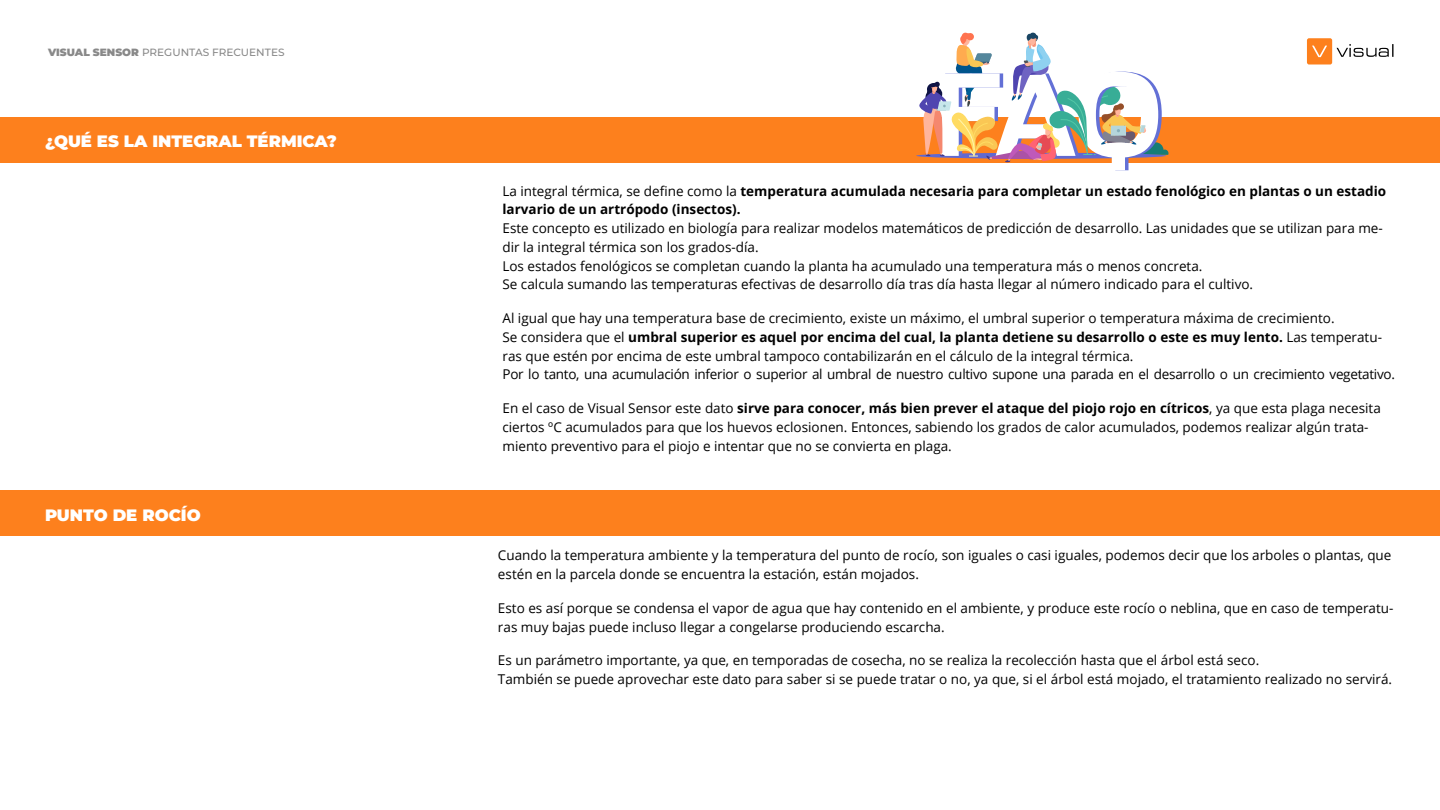
<style>
.page{position:relative;width:1440px;height:810px;background:#fff}
.page>*{position:absolute;margin:0;border:0;box-sizing:border-box;transform-origin:0 0}
.t1{font:900 16.5px "Montserrat";color:#fff}
.t2{font:13.5px/18.8px "Open Sans";color:#000}
.t3{font:700 13.5px/18.8px "Open Sans";color:#000}
.t4{font:500 10.5px "Montserrat";color:#898989}
.s1{font-weight:900}
.s2{font-weight:400}
.s3{font-weight:700}
</style>
<div class="page">
<svg style="left:1307px;top:38px;width:87px;height:26px"></svg>
<div style="left:0;top:117px;width:1440px;height:46px;background:#fd801d"></div>
<div style="left:0;top:491px;width:1440px;height:45px;background:#fd801d"></div>
<svg style="left:918px;top:32px;width:251px;height:138px"></svg>
<p class="t4" style="left:48px;top:46px;width:238px"><span class="s1">VISUAL SENSOR</span> PREGUNTAS FRECUENTES</p>
<p class="t1" style="left:45px;top:130px;width:293px">¿QUÉ ES LA INTEGRAL TÉRMICA?</p>
<p class="t1" style="left:45px;top:504px;width:157px">PUNTO DE ROCÍO</p>
<p class="t3" style="left:502px;top:181px;width:885px"><span class="s2">La integral térmica, se define como la</span> temperatura acumulada necesaria para completar un estado fenológico en plantas o un estadio larvario de un artrópodo (insectos).</p>
<p class="t2" style="left:502px;top:218px;width:882px">Este concepto es utilizado en biología para realizar modelos matemáticos de predicción de desarrollo. Las unidades que se utilizan para me&shy;dir la integral térmica son los grados-día.<br>Los estados fenológicos se completan cuando la planta ha acumulado una temperatura más o menos concreta.<br>Se calcula sumando las temperaturas efectivas de desarrollo día tras día hasta llegar al número indicado para el cultivo.</p>
<p class="t2" style="left:502px;top:308px;width:894px">Al igual que hay una temperatura base de crecimiento, existe un máximo, el umbral superior o temperatura máxima de crecimiento.<br>Se considera que el <span class="s3">umbral superior es aquel por encima del cual, la planta detiene su desarrollo o este es muy lento.</span> Las temperatu&shy;ras que estén por encima de este umbral tampoco contabilizarán en el cálculo de la integral térmica.<br>Por lo tanto, una acumulación inferior o superior al umbral de nuestro cultivo supone una parada en el desarrollo o un crecimiento vegetativo.</p>
<p class="t2" style="left:502px;top:398px;width:880px">En el caso de Visual Sensor este dato <span class="s3">sirve para conocer, más bien prever el ataque del piojo rojo en cítricos</span>, ya que esta plaga necesita ciertos ºC acumulados para que los huevos eclosionen. Entonces, sabiendo los grados de calor acumulados, podemos realizar algún trata&shy;miento preventivo para el piojo e intentar que no se convierta en plaga.</p>
<p class="t2" style="left:498px;top:546px;width:895px">Cuando la temperatura ambiente y la temperatura del punto de rocío, son iguales o casi iguales, podemos decir que los arboles o plantas, que estén en la parcela donde se encuentra la estación, están mojados.</p>
<p class="t2" style="left:498px;top:598px;width:897px">Esto es así porque se condensa el vapor de agua que hay contenido en el ambiente, y produce este rocío o neblina, que en caso de temperatu&shy;ras muy bajas puede incluso llegar a congelarse produciendo escarcha.</p>
<p class="t2" style="left:498px;top:651px;width:896px">Es un parámetro importante, ya que, en temporadas de cosecha, no se realiza la recolección hasta que el árbol está seco.<br>También se puede aprovechar este dato para saber si se puede tratar o no, ya que, si el árbol está mojado, el tratamiento realizado no servirá.</p>
</div>
